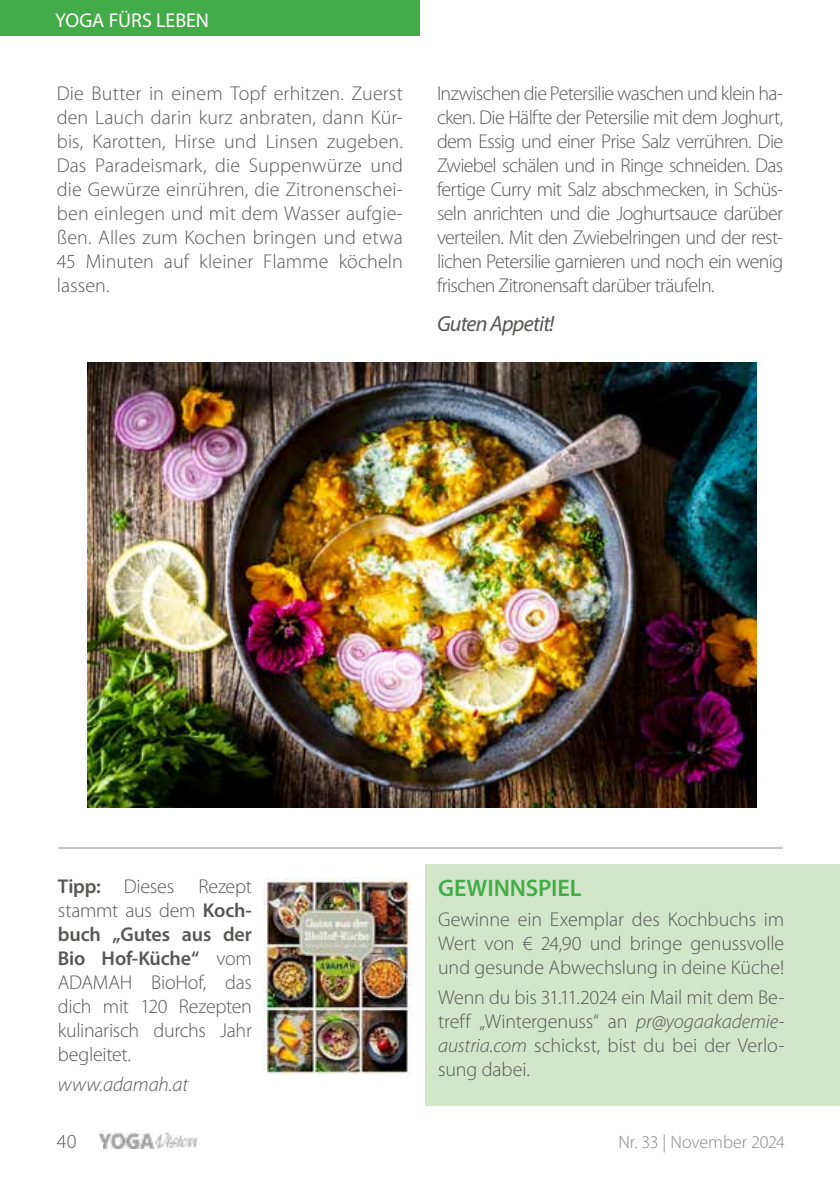
<style>
.page{position:relative;width:840px;height:1191px;background:#fff}
.page>*{position:absolute;margin:0;border:0;box-sizing:border-box;transform-origin:0 0}
.t1{font:600 24px "Myriad Pro";letter-spacing:-.005em;color:#43ab48}
.t2{font:italic 22px "Myriad Pro";letter-spacing:-.035em;color:#575756}
.t3{font:300 20px/24px "Myriad Pro";letter-spacing:-.005em;color:#575756;text-align:justify}
.t4{font:20px "Grandesign Neue Roman";color:#fff}
.t5{font:italic 300 20px "Myriad Pro";letter-spacing:-.005em;color:#575756}
.t6{font:300 18px "Myriad Pro";letter-spacing:-.005em;color:#878787}
.s1{font-weight:600}
.s2{font-style:italic}
</style>
<div class="page">
<img style="left:99px;top:1132px;width:55px;height:16px">
<img style="left:154px;top:1131px;width:44px;height:19px">
<div style="left:0;top:0;width:420px;height:36px;background:#43ab48"></div>
<div style="left:425px;top:864px;width:414px;height:242px;background:#d3e6ca"></div>
<img style="left:88px;top:362px;width:667px;height:445px">
<img style="left:263px;top:877px;width:148px;height:199px">
<hr style="left:58px;top:847px;width:724px;height:2px;background:#c6c6c6">
<p class="t4" style="left:55px;top:9px;width:155px">YOGA FÜRS LEBEN</p>
<p class="t3" style="left:57px;top:81px;width:347px">Die Butter in einem Topf erhitzen. Zuerst den Lauch darin kurz anbraten, dann Kür&shy;bis, Karotten, Hirse und Linsen zugeben.<br>Das Paradeismark, die Suppenwürze und die Gewürze einrühren, die Zitronenschei&shy;ben einlegen und mit dem Wasser aufgie&shy;ßen. Alles zum Kochen bringen und etwa 45 Minuten auf kleiner Flamme köcheln lassen.</p>
<p class="t3" style="left:437px;top:81px;width:347px">Inzwischen die Petersilie waschen und klein ha&shy;cken. Die Hälfte der Petersilie mit dem Joghurt, dem Essig und einer Prise Salz verrühren. Die Zwiebel schälen und in Ringe schneiden. Das fertige Curry mit Salz abschmecken, in Schüs&shy;seln anrichten und die Joghurtsauce darüber verteilen. Mit den Zwiebelringen und der rest&shy;lichen Petersilie garnieren und noch ein wenig frischen Zitronensaft darüber träufeln.</p>
<p class="t2" style="left:437px;top:309px;width:119px">Guten Appetit!</p>
<p class="t3" style="left:58px;top:874px;width:195px"><span class="s1">Tipp:</span> Dieses Rezept stammt aus dem <span class="s1">Koch&shy;buch „Gutes aus der Bio Hof-Küche“</span> vom ADAMAH BioHof, das dich mit 120 Rezepten kulinarisch durchs Jahr begleitet.</p>
<p class="t5" style="left:58px;top:1072px;width:132px">www.adamah.at</p>
<p class="t1" style="left:438px;top:873px;width:145px">GEWINNSPIEL</p>
<p class="t3" style="left:438px;top:907px;width:347px">Gewinne ein Exemplar des Kochbuchs im Wert von € 24,90 und bringe genussvolle und gesunde Abwechslung in deine Küche!</p>
<p class="t3" style="left:438px;top:985px;width:347px">Wenn du bis 31.11.2024 ein Mail mit dem Be&shy;treff „Wintergenuss“ an <span class="s2">pr@yogaakademie&shy;austria.com</span> schickst, bist du bei der Verlo&shy;sung dabei.</p>
<p class="t3" style="left:57px;top:1129px;width:21px">40</p>
<p class="t6" style="left:618px;top:1131px;width:168px">Nr. 33 | November 2024</p>
</div>
